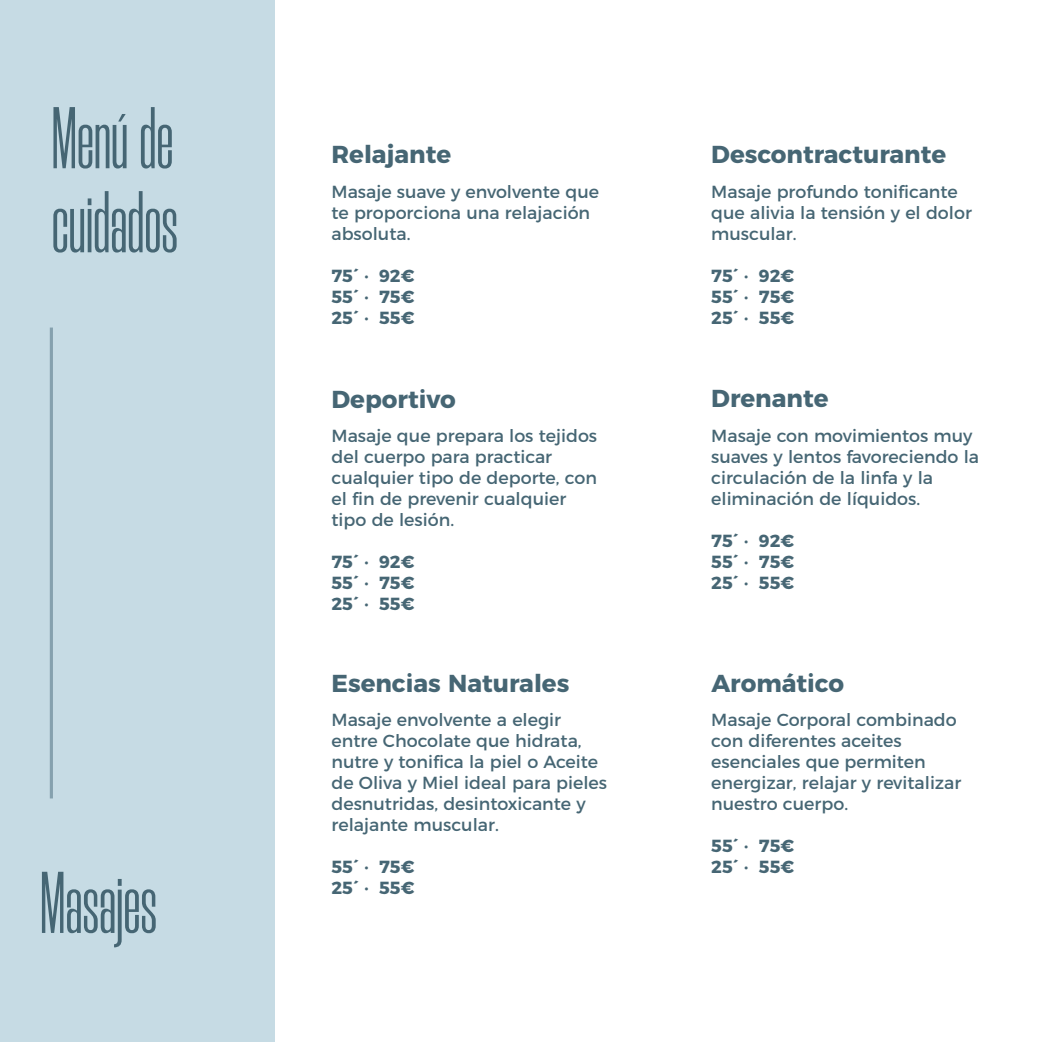
<style>
.page{position:relative;width:1042px;height:1042px;background:#fff}
.page>*{position:absolute;margin:0;border:0;box-sizing:border-box;transform-origin:0 0}
.t1{font:87.5px/84px "Morganite";color:#466674}
.t2{font:700 24.5px "Montserrat";color:#466674}
.t3{font:17.5px/21px "Montserrat";color:#466674}
.t4{font:700 17.5px/21px "Montserrat";color:#466674;text-align:justify}
</style>
<div class="page">
<div style="left:0;top:0;width:274px;height:1042px;background:#c6dbe4"></div>
<hr style="left:50px;top:327px;width:3px;height:471px;background:#85a1ae">
<h1 class="t1" style="left:52px;top:97px;width:128px">Menú de cuidados</h1>
<h1 class="t1" style="left:40px;top:861px;width:118px">Masajes</h1>
<h2 class="t2" style="left:331px;top:134px;width:121px">Relajante</h2>
<p class="t3" style="left:331px;top:180px;width:269px">Masaje suave y envolvente que te proporciona una relajación absoluta.</p>
<p class="t4" style="left:331px;top:264px;width:84px">75´ · 92€ 55´ · 75€ 25´ · 55€</p>
<h2 class="t2" style="left:331px;top:379px;width:126px">Deportivo</h2>
<p class="t3" style="left:331px;top:423px;width:267px">Masaje que prepara los tejidos del cuerpo para practicar cualquier tipo de deporte, con el fin de prevenir cualquier tipo de lesión.</p>
<p class="t4" style="left:331px;top:550px;width:84px">75´ · 92€ 55´ · 75€ 25´ · 55€</p>
<h2 class="t2" style="left:331px;top:663px;width:239px">Esencias Naturales</h2>
<p class="t3" style="left:331px;top:708px;width:277px">Masaje envolvente a elegir entre Chocolate que hidrata, nutre y tonifica la piel o Aceite de Oliva y Miel ideal para pieles desnutridas, desintoxicante y relajante muscular.</p>
<p class="t4" style="left:331px;top:855px;width:84px">55´ · 75€<br>25´ · 55€</p>
<h2 class="t2" style="left:711px;top:134px;width:236px">Descontracturante</h2>
<p class="t3" style="left:711px;top:180px;width:262px">Masaje profundo tonificante que alivia la tensión y el dolor muscular.</p>
<p class="t4" style="left:711px;top:264px;width:84px">75´ · 92€ 55´ · 75€ 25´ · 55€</p>
<h2 class="t2" style="left:711px;top:378px;width:119px">Drenante</h2>
<p class="t3" style="left:711px;top:424px;width:269px">Masaje con movimientos muy suaves y lentos favoreciendo la circulación de la linfa y la eliminación de líquidos.</p>
<p class="t4" style="left:711px;top:529px;width:84px">75´ · 92€ 55´ · 75€ 25´ · 55€</p>
<h2 class="t2" style="left:711px;top:663px;width:134px">Aromático</h2>
<p class="t3" style="left:711px;top:708px;width:252px">Masaje Corporal combinado con diferentes aceites esenciales que permiten energizar, relajar y revitalizar nuestro cuerpo.</p>
<p class="t4" style="left:711px;top:834px;width:84px">55´ · 75€<br>25´ · 55€</p>
</div>
